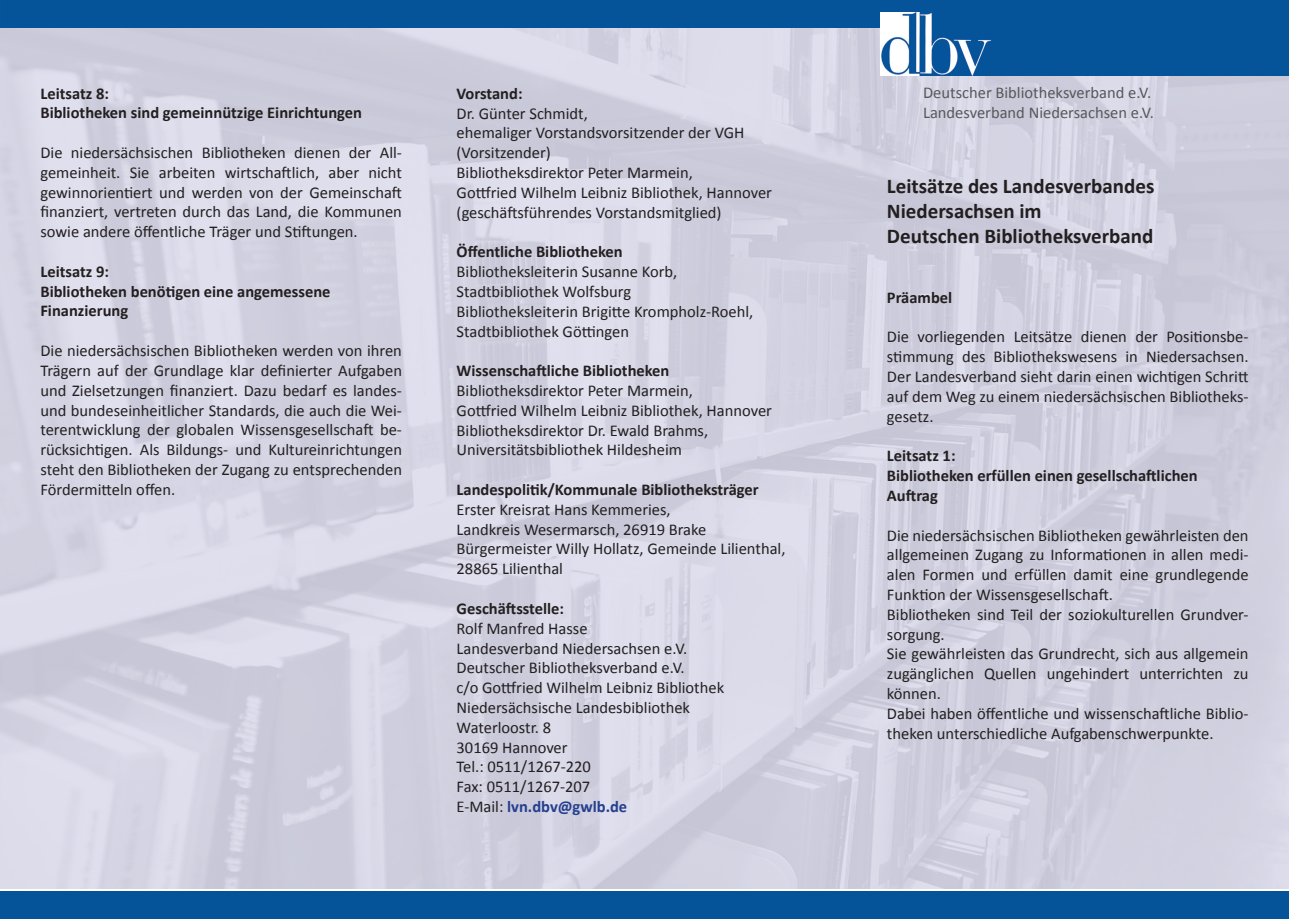
<style>
.page{position:relative;width:1289px;height:919px;background:#fff}
.page>*{position:absolute;margin:0;border:0;box-sizing:border-box;transform-origin:0 0}
.t1{font:700 21px/25.2px "Calibri";color:#231f20}
.t2{font:16.5px/19.8px "Calibri";color:#231f20}
.t3{font:700 16.5px/19.8px "Calibri";color:#231f20}
.t4{font:16.5px/19.8px "Calibri";color:#57585a}
.s1{font-weight:700;color:#253f8e}
</style>
<div class="page">
<div style="left:0;top:0;width:1288px;height:906px;background:linear-gradient(to right,#d6d6e5,#cfcfdf)"></div>
<div style="left:0;top:0;width:1288px;height:28px;background:#05549a"></div>
<img style="left:880px;top:13px;width:408px;height:62px">
<hr style="left:0;top:888px;width:1288px;height:3px;background:#fff">
<div style="left:0;top:891px;width:1288px;height:27px;background:#05549a"></div>
<p class="t3" style="left:40px;top:82px;width:323px">Leitsatz 8:<br>Bibliotheken sind gemeinnützige Einrichtungen</p>
<p class="t2" style="left:40px;top:142px;width:363px;text-align:justify">Die niedersächsischen Bibliotheken dienen der All&shy;gemeinheit. Sie arbeiten wirtschaftlich, aber nicht gewinnorientiert und werden von der Gemeinschaft finanziert, vertreten durch das Land, die Kommunen sowie andere öffentliche Träger und Stiftungen.</p>
<p class="t3" style="left:40px;top:261px;width:291px">Leitsatz 9:<br>Bibliotheken benötigen eine angemessene<br>Finanzierung</p>
<p class="t2" style="left:40px;top:340px;width:363px;text-align:justify">Die niedersächsischen Bibliotheken werden von ihren Trägern auf der Grundlage klar definierter Aufgaben und Zielsetzungen finanziert. Dazu bedarf es landes&shy;und bundeseinheitlicher Standards, die auch die Wei&shy;terentwicklung der globalen Wissensgesellschaft be&shy;rücksichtigen. Als Bildungs- und Kultureinrichtungen steht den Bibliotheken der Zugang zu entsprechenden Fördermitteln offen.</p>
<p class="t3" style="left:456px;top:83px;width:67px">Vorstand:</p>
<p class="t2" style="left:456px;top:102px;width:317px">Dr. Günter Schmidt,<br>ehemaliger Vorstandsvorsitzender der VGH (Vorsitzender)<br>Bibliotheksdirektor Peter Marmein,<br>Gottfried Wilhelm Leibniz Bibliothek, Hannover (geschäftsführendes Vorstandsmitglied)</p>
<p class="t3" style="left:456px;top:241px;width:168px">Öffentliche Bibliotheken</p>
<p class="t2" style="left:456px;top:261px;width:298px">Bibliotheksleiterin Susanne Korb, Stadtbibliothek Wolfsburg Bibliotheksleiterin Brigitte Krompholz-Roehl, Stadtbibliothek Göttingen</p>
<p class="t3" style="left:456px;top:360px;width:214px">Wissenschaftliche Bibliotheken</p>
<p class="t2" style="left:456px;top:380px;width:317px">Bibliotheksdirektor Peter Marmein,<br>Gottfried Wilhelm Leibniz Bibliothek, Hannover Bibliotheksdirektor Dr. Ewald Brahms, Universitätsbibliothek Hildesheim</p>
<p class="t3" style="left:456px;top:479px;width:303px">Landespolitik/Kommunale Bibliotheksträger</p>
<p class="t2" style="left:456px;top:498px;width:330px">Erster Kreisrat Hans Kemmeries,<br>Landkreis Wesermarsch, 26919 Brake Bürgermeister Willy Hollatz, Gemeinde Lilienthal, 28865 Lilienthal</p>
<p class="t3" style="left:456px;top:597px;width:109px">Geschäftsstelle:</p>
<p class="t2" style="left:456px;top:617px;width:269px">Rolf Manfred Hasse<br>Landesverband Niedersachsen e.V.<br>Deutscher Bibliotheksverband e.V.<br>c/o Gottfried Wilhelm Leibniz Bibliothek<br>Niedersächsische Landesbibliothek<br>Waterloostr. 8<br>30169 Hannover<br>Tel.: 0511/1267-220<br>Fax: 0511/1267-207<br>E-Mail: <span class="s1">lvn.dbv@gwlb.de</span></p>
<p class="t4" style="left:923px;top:82px;width:232px">Deutscher Bibliotheksverband e.V.<br>Landesverband Niedersachsen e.V.</p>
<p class="t1" style="left:887px;top:172px;width:269px">Leitsätze des Landesverbandes<br>Niedersachsen im<br>Deutschen Bibliotheksverband</p>
<p class="t3" style="left:887px;top:286px;width:67px">Präambel</p>
<p class="t2" style="left:887px;top:326px;width:363px;text-align:justify">Die vorliegenden Leitsätze dienen der Positionsbe&shy;stimmung des Bibliothekswesens in Niedersachsen.<br>Der Landesverband sieht darin einen wichtigen Schritt auf dem Weg zu einem niedersächsischen Bibliotheks&shy;gesetz.</p>
<p class="t3" style="left:887px;top:445px;width:312px">Leitsatz 1:<br>Bibliotheken erfüllen einen gesellschaftlichen<br>Auftrag</p>
<p class="t2" style="left:887px;top:524px;width:363px">Die niedersächsischen Bibliotheken gewährleisten den allgemeinen Zugang zu Informationen in allen medi&shy;alen Formen und erfüllen damit eine grundlegende Funktion der Wissensgesellschaft.<br>Bibliotheken sind Teil der soziokulturellen Grundver&shy;sorgung.<br>Sie gewährleisten das Grundrecht, sich aus allgemein zugänglichen Quellen ungehindert unterrichten zu können.<br>Dabei haben öffentliche und wissenschaftliche Biblio&shy;theken unterschiedliche Aufgabenschwerpunkte.</p>
</div>
